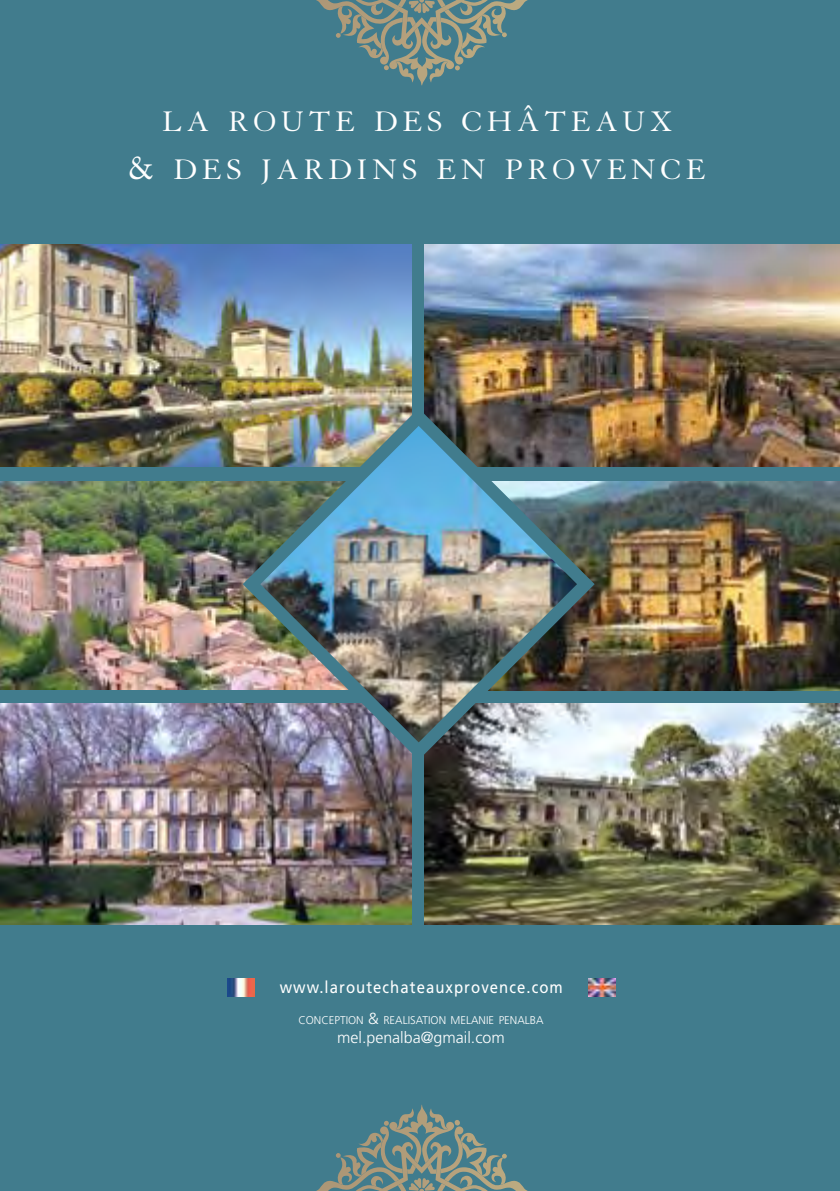
<style>
.page{position:relative;width:840px;height:1191px;background:#fff}
.page>*{position:absolute;margin:0;border:0;box-sizing:border-box;transform-origin:0 0}
.t1{font:30.8px/48px "Granjon";letter-spacing:.145em;color:#fff;text-align:center}
.t2{font:16.8px "Frutiger";letter-spacing:.07em;color:#fff;scale:.89 1}
.t3{font:300 16px "Frutiger";color:#fff}
.t4{font:300 11.2px "Frutiger";color:#fff}
.s1{font-size:44px}
.s2{font-size:16px}
</style>
<div class="page">
<div style="left:0;top:0;width:839px;height:1191px;background:#417c8d"></div>
<svg style="left:316px;top:0;width:211px;height:85px"></svg>
<svg style="left:316px;top:1104px;width:211px;height:87px"></svg>
<img style="left:424px;top:703px;width:415px;height:221px">
<img style="left:0;top:703px;width:411px;height:221px">
<img style="left:0;top:481px;width:242px;height:208px">
<img style="left:588px;top:978px;width:27px;height:18px">
<img style="left:227px;top:978px;width:27px;height:18px">
<img style="left:594px;top:481px;width:245px;height:209px">
<img style="left:424px;top:245px;width:415px;height:221px">
<img style="left:0;top:245px;width:411px;height:221px">
<img style="left:242px;top:408px;width:352px;height:352px">
<img style="left:260px;top:426px;width:316px;height:316px">
<p class="t1" style="left:128px;top:98px;width:578px">LA ROUTE DES CHÂTEAUX<br><span class="s1">&amp;</span> DES JARDINS EN PROVENCE</p>
<p class="t2" style="left:279px;top:977px;width:319px">www.laroutechateauxprovence.com</p>
<p class="t4" style="left:298px;top:1013px;width:246px">CONCEPTION <span class="s2">&amp;</span> REALISATION MELANIE PENALBA</p>
<p class="t3" style="left:337px;top:1028px;width:169px">mel.penalba@gmail.com</p>
</div>
